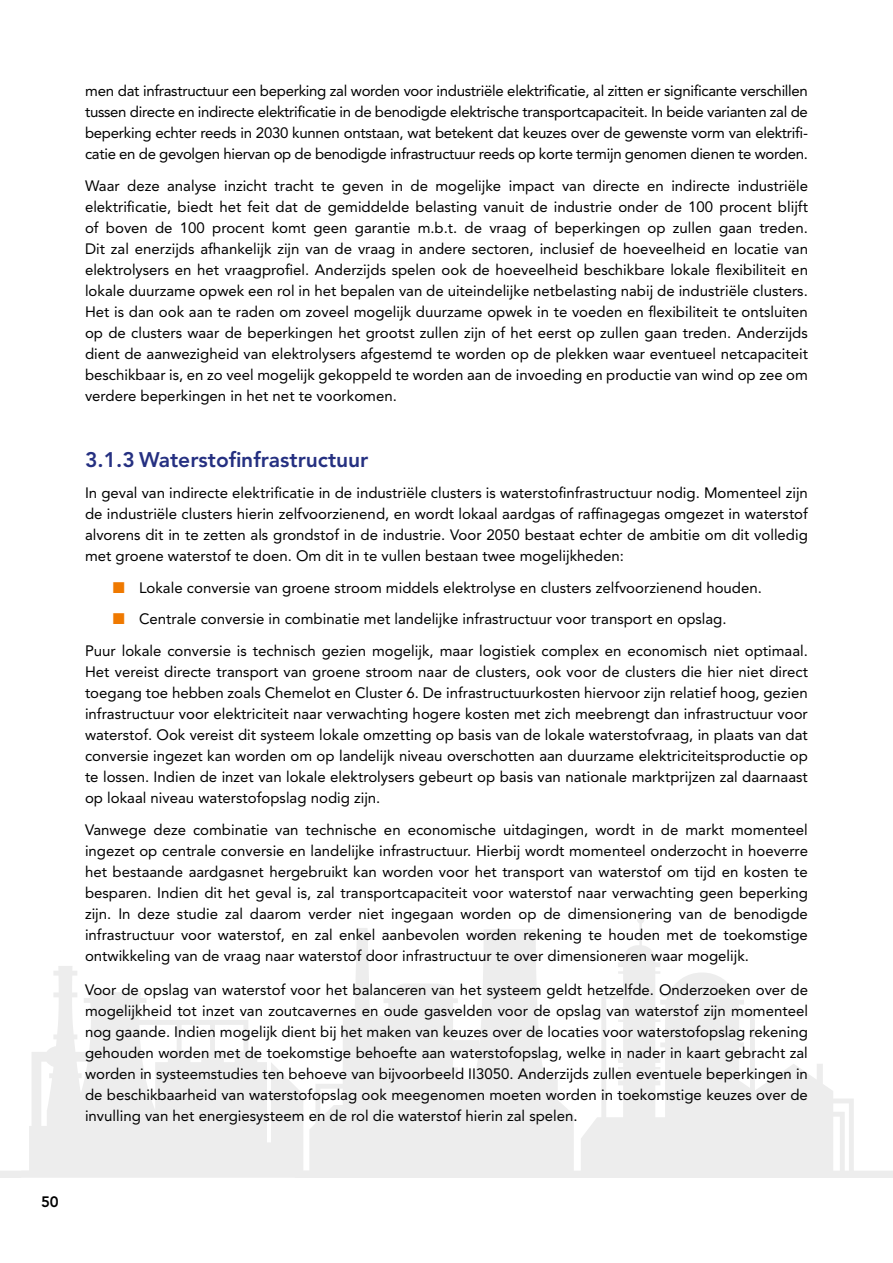
<style>
.page{position:relative;width:893px;height:1263px;background:#fff}
.page>*{position:absolute;margin:0;border:0;box-sizing:border-box;transform-origin:0 0}
.t1{font:800 21px "Avenir LT Std";color:#253081}
.t2{font:15px/21px "Avenir LT Std";color:#000;text-align:justify}
.t3{font:800 15px "Avenir LT Std";color:#000}
</style>
<div class="page">
<svg style="left:0;top:916px;width:893px;height:262px;fill:#eee"></svg>
<p class="t2" style="left:85px;top:81px;width:724px">men dat infrastructuur een beperking zal worden voor industriële elektrificatie, al zitten er significante verschillen tussen directe en indirecte elektrificatie in de benodigde elektrische transportcapaciteit. In beide varianten zal de beperking echter reeds in 2030 kunnen ontstaan, wat betekent dat keuzes over de gewenste vorm van elektrifi&shy;catie en de gevolgen hiervan op de benodigde infrastructuur reeds op korte termijn genomen dienen te worden.</p>
<p class="t2" style="left:85px;top:175px;width:724px">Waar deze analyse inzicht tracht te geven in de mogelijke impact van directe en indirecte industriële elektrificatie, biedt het feit dat de gemiddelde belasting vanuit de industrie onder de 100 procent blijft of boven de 100 procent komt geen garantie m.b.t. de vraag of beperkingen op zullen gaan treden.<br>Dit zal enerzijds afhankelijk zijn van de vraag in andere sectoren, inclusief de hoeveelheid en locatie van elektrolysers en het vraagprofiel. Anderzijds spelen ook de hoeveelheid beschikbare lokale flexibiliteit en lokale duurzame opwek een rol in het bepalen van de uiteindelijke netbelasting nabij de industriële clusters.<br>Het is dan ook aan te raden om zoveel mogelijk duurzame opwek in te voeden en flexibiliteit te ontsluiten op de clusters waar de beperkingen het grootst zullen zijn of het eerst op zullen gaan treden. Anderzijds dient de aanwezigheid van elektrolysers afgestemd te worden op de plekken waar eventueel netcapaciteit beschikbaar is, en zo veel mogelijk gekoppeld te worden aan de invoeding en productie van wind op zee om verdere beperkingen in het net te voorkomen.</p>
<h1 class="t1" style="left:85px;top:447px;width:285px">3.1.3 Waterstofinfrastructuur</h1>
<p class="t2" style="left:85px;top:483px;width:724px">In geval van indirecte elektrificatie in de industriële clusters is waterstofinfrastructuur nodig. Momenteel zijn de industriële clusters hierin zelfvoorzienend, en wordt lokaal aardgas of raffinagegas omgezet in waterstof alvorens dit in te zetten als grondstof in de industrie. Voor 2050 bestaat echter de ambitie om dit volledig met groene waterstof te doen. Om dit in te vullen bestaan twee mogelijkheden:</p>
<p class="t2" style="left:139px;top:577px;width:624px">Lokale conversie van groene stroom middels elektrolyse en clusters zelfvoorzienend houden.</p>
<p class="t2" style="left:139px;top:609px;width:589px">Centrale conversie in combinatie met landelijke infrastructuur voor transport en opslag.</p>
<p class="t2" style="left:85px;top:640px;width:724px">Puur lokale conversie is technisch gezien mogelijk, maar logistiek complex en economisch niet optimaal.</p>
<p class="t2" style="left:85px;top:661px;width:724px">Het vereist directe transport van groene stroom naar de clusters, ook voor de clusters die hier niet direct toegang toe hebben zoals Chemelot en Cluster 6. De infrastructuurkosten hiervoor zijn relatief hoog, gezien infrastructuur voor elektriciteit naar verwachting hogere kosten met zich meebrengt dan infrastructuur voor waterstof. Ook vereist dit systeem lokale omzetting op basis van de lokale waterstofvraag, in plaats van dat conversie ingezet kan worden om op landelijk niveau overschotten aan duurzame elektriciteitsproductie op te lossen. Indien de inzet van lokale elektrolysers gebeurt op basis van nationale marktprijzen zal daarnaast op lokaal niveau waterstofopslag nodig zijn.</p>
<p class="t2" style="left:85px;top:819px;width:724px">Vanwege deze combinatie van technische en economische uitdagingen, wordt in de markt momenteel ingezet op centrale conversie en landelijke infrastructuur. Hierbij wordt momenteel onderzocht in hoeverre het bestaande aardgasnet hergebruikt kan worden voor het transport van waterstof om tijd en kosten te besparen. Indien dit het geval is, zal transportcapaciteit voor waterstof naar verwachting geen beperking zijn. In deze studie zal daarom verder niet ingegaan worden op de dimensionering van de benodigde infrastructuur voor waterstof, en zal enkel aanbevolen worden rekening te houden met de toekomstige ontwikkeling van de vraag naar waterstof door infrastructuur te over dimensioneren waar mogelijk.</p>
<p class="t2" style="left:85px;top:979px;width:724px">Voor de opslag van waterstof voor het balanceren van het systeem geldt hetzelfde. Onderzoeken over de mogelijkheid tot inzet van zoutcavernes en oude gasvelden voor de opslag van waterstof zijn momenteel nog gaande. Indien mogelijk dient bij het maken van keuzes over de locaties voor waterstofopslag rekening gehouden worden met de toekomstige behoefte aan waterstofopslag, welke in nader in kaart gebracht zal worden in systeemstudies ten behoeve van bijvoorbeeld II3050. Anderzijds zullen eventuele beperkingen in de beschikbaarheid van waterstofopslag ook meegenomen moeten worden in toekomstige keuzes over de invulling van het energiesysteem en de rol die waterstof hierin zal spelen.</p>
<p class="t3" style="left:41px;top:1193px;width:19px">50</p>
</div>
